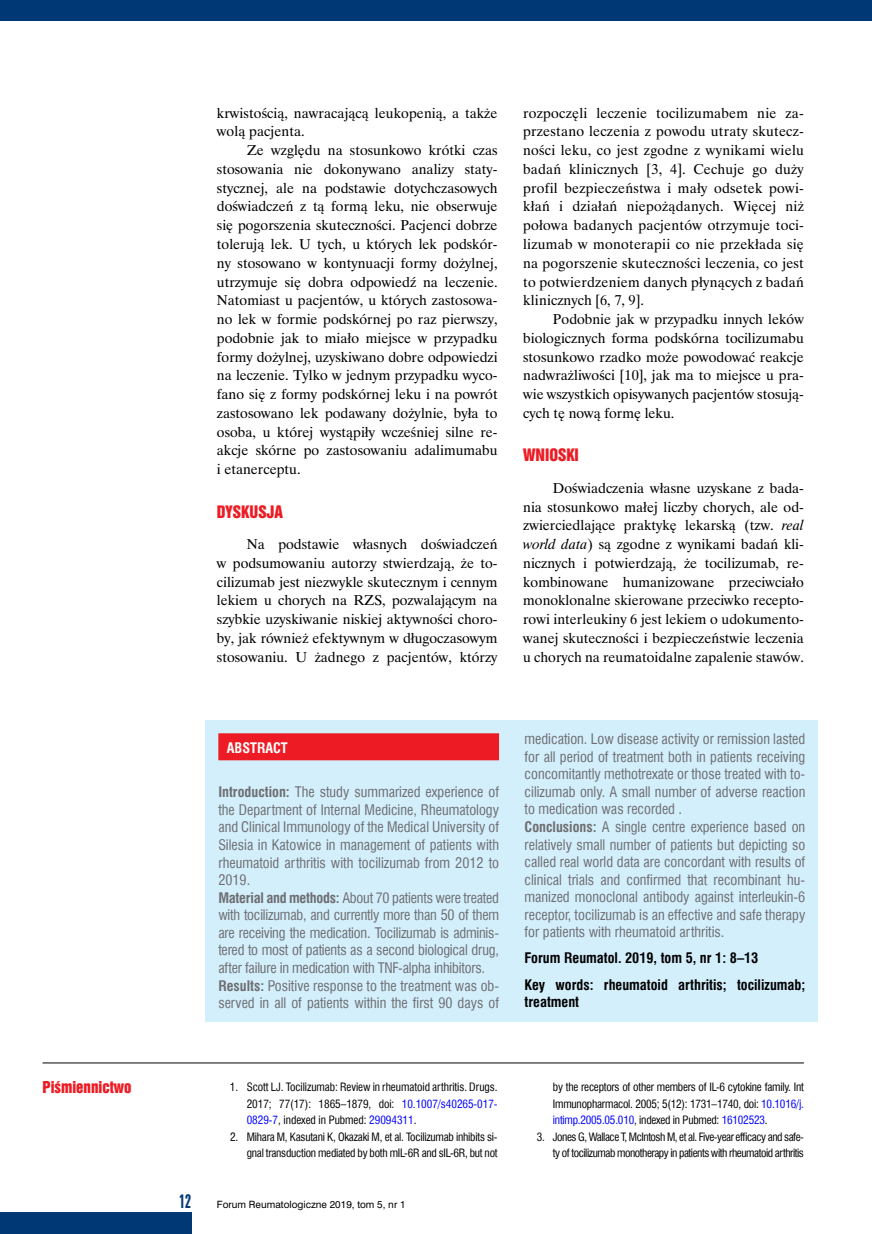
<style>
.page{position:relative;width:872px;height:1234px;background:#fff}
.page>*{position:absolute;margin:0;border:0;box-sizing:border-box;transform-origin:0 0}
.t1{font:18px "Swis 924 EU";color:#003876}
.t2{font:15.75px "Swis 921 EU";color:#ed1b23}
.t3{font:15px "Swis 921 EU";color:#ed1b23}
.t4{font:14.25px/18.8px "Time Ibis EE";color:#000;text-align:justify}
.t5{font:14.25px/17.5px "Swis 721 Cn EU";color:#6d6e71}
.t6{font:700 14.25px/26.1px "Swis 721 Cn EU";color:#000}
.t7{font:700 14.25px "Swis 721 Cn EU";color:#fff}
.t8{font:11.25px/16.5px "Swis 721 Cn EU";letter-spacing:-.02em;color:#000;text-align:justify}
.t9{font:11.25px/16.5px "Swis 721 Cn EU";letter-spacing:-.04em;color:#000;text-align:right}
.t10{font:9.3px "Swis 721 PL";color:#000}
.s1{font-style:italic}
.s2{font-weight:700}
.s3{color:#00f}
</style>
<div class="page">
<div style="left:0;top:0;width:872px;height:21px;background:#003876"></div>
<div style="left:0;top:1212px;width:191px;height:21px;background:#003876"></div>
<div style="left:206px;top:720px;width:612px;height:301px;background:#d4effc"></div>
<div style="left:218px;top:733px;width:281px;height:27px;background:#ed1b23"></div>
<hr style="left:43px;top:1062px;width:761px;height:1px;background:#000">
<p class="t4" style="left:217px;top:103px;width:282px">krwistością, nawracającą leukopenią, a także wolą pacjenta.</p>
<p class="t4" style="left:217px;top:141px;width:282px;text-indent:30px">Ze względu na stosunkowo krótki czas stosowania nie dokonywano analizy staty&shy;stycznej, ale na podstawie dotychczasowych doświadczeń z tą formą leku, nie obserwuje się pogorszenia skuteczności. Pacjenci dobrze tolerują lek. U tych, u których lek podskór&shy;ny stosowano w kontynuacji formy dożylnej, utrzymuje się dobra odpowiedź na leczenie.<br>Natomiast u pacjentów, u których zastosowa&shy;no lek w formie podskórnej po raz pierwszy, podobnie jak to miało miejsce w przypadku formy dożylnej, uzyskiwano dobre odpowiedzi na leczenie. Tylko w jednym przypadku wyco&shy;fano się z formy podskórnej leku i na powrót zastosowano lek podawany dożylnie, była to osoba, u której wystąpiły wcześniej silne re&shy;akcje skórne po zastosowaniu adalimumabu i etanerceptu.</p>
<p class="t2" style="left:217px;top:501px;width:68px">DYSKUSJA</p>
<p class="t4" style="left:217px;top:534px;width:282px;text-indent:30px">Na podstawie własnych doświadczeń w podsumowaniu autorzy stwierdzają, że to&shy;cilizumab jest niezwykle skutecznym i cennym lekiem u chorych na RZS, pozwalającym na szybkie uzyskiwanie niskiej aktywności choro&shy;by, jak również efektywnym w długoczasowym stosowaniu. U żadnego z pacjentów, którzy</p>
<p class="t4" style="left:523px;top:103px;width:282px">rozpoczęli leczenie tocilizumabem nie za&shy;przestano leczenia z powodu utraty skutecz&shy;ności leku, co jest zgodne z wynikami wielu badań klinicznych [3, 4]. Cechuje go duży profil bezpieczeństwa i mały odsetek powi&shy;kłań i działań niepożądanych. Więcej niż połowa badanych pacjentów otrzymuje toci&shy;lizumab w monoterapii co nie przekłada się na pogorszenie skuteczności leczenia, co jest to potwierdzeniem danych płynących z badań klinicznych [6, 7, 9].</p>
<p class="t4" style="left:523px;top:309px;width:282px;text-indent:30px">Podobnie jak w przypadku innych leków biologicznych forma podskórna tocilizumabu stosunkowo rzadko może powodować reakcje nadwrażliwości [10], jak ma to miejsce u pra&shy;wie wszystkich opisywanych pacjentów stosują&shy;cych tę nową formę leku.</p>
<p class="t2" style="left:523px;top:445px;width:43px">Wnioski</p>
<p class="t4" style="left:523px;top:478px;width:282px;text-indent:30px">Doświadczenia własne uzyskane z bada&shy;nia stosunkowo małej liczby chorych, ale od&shy;zwierciedlające praktykę lekarską (tzw. <span class="s1">real world data</span>) są zgodne z wynikami badań kli&shy;nicznych i potwierdzają, że tocilizumab, re&shy;kombinowane humanizowane przeciwciało monoklonalne skierowane przeciwko recepto&shy;rowi interleukiny 6 jest lekiem o udokumento&shy;wanej skuteczności i bezpieczeństwie leczenia u chorych na reumatoidalne zapalenie stawów.</p>
<p class="t7" style="left:227px;top:738px;width:62px">ABSTRACT</p>
<p class="t5" style="left:218px;top:783px;width:282px"><span class="s2">Introduction:</span> The study summarized experience of the Department of Internal Medicine, Rheumatology and Clinical Immunology of the Medical University of Silesia in Katowice in management of patients with rheumatoid arthritis with tocilizumab from 2012 to 2019.<br><span class="s2">Material and methods:</span> About 70 patients were treated with tocilizumab, and currently more than 50 of them are receiving the medication. Tocilizumab is adminis&shy;tered to most of patients as a second biological drug, after failure in medication with TNF-alpha inhibitors.<br><span class="s2">Results:</span> Positive response to the treatment was ob&shy;served in all of patients within the first 90 days of</p>
<p class="t5" style="left:524px;top:730px;width:282px">medication. Low disease activity or remission lasted for all period of treatment both in patients receiving concomitantly methotrexate or those treated with to&shy;cilizumab only. A small number of adverse reaction to medication was recorded .<br><span class="s2">Conclusions:</span> A single centre experience based on relatively small number of patients but depicting so called real world data are concordant with results of clinical trials and confirmed that recombinant hu&shy;manized monoclonal antibody against interleukin-6 receptor, tocilizumab is an effective and safe therapy for patients with rheumatoid arthritis.</p>
<p class="t6" style="left:524px;top:945px;width:282px">Forum Reumatol. 2019, tom 5, nr 1: 8–13<br>Key words: rheumatoid arthritis; tocilizumab;</p>
<p class="t6" style="left:524px;top:989px;width:56px">treatment</p>
<p class="t3" style="left:43px;top:1076px;width:90px">Piśmiennictwo</p>
<p class="t8" style="left:247px;top:1078px;width:252px;text-indent:-17px">1. Scott LJ. Tocilizumab: Review in rheumatoid arthritis. Drugs.<br>2017; 77(17): 1865–1879, doi: <span class="s3">10.1007/s40265-017- 0829-7</span>, indexed in Pubmed: <span class="s3">29094311</span>.</p>
<p class="t8" style="left:230px;top:1128px;width:269px;text-align:right">2. Mihara M, Kasutani K, Okazaki M, et al. Tocilizumab inhibits si&shy;gnal transduction mediated by both mIL-6R and sIL-6R, but not</p>
<p class="t1" style="left:179px;top:1189px;width:14px">12</p>
<p class="t10" style="left:217px;top:1198px;width:190px">Forum Reumatologiczne 2019, tom 5, nr 1</p>
<p class="t8" style="left:553px;top:1078px;width:252px">by the receptors of other members of IL-6 cytokine family. Int Immunopharmacol. 2005; 5(12): 1731–1740, doi: <span class="s3">10.1016/j. intimp.2005.05.010</span>, indexed in Pubmed: <span class="s3">16102523</span>.</p>
<p class="t9" style="left:537px;top:1128px;width:268px">3. Jones G, Wallace T, McIntosh M, et al. Five-year efficacy and safe&shy;ty of tocilizumab monotherapy in patients with rheumatoid arthritis</p>
</div>
